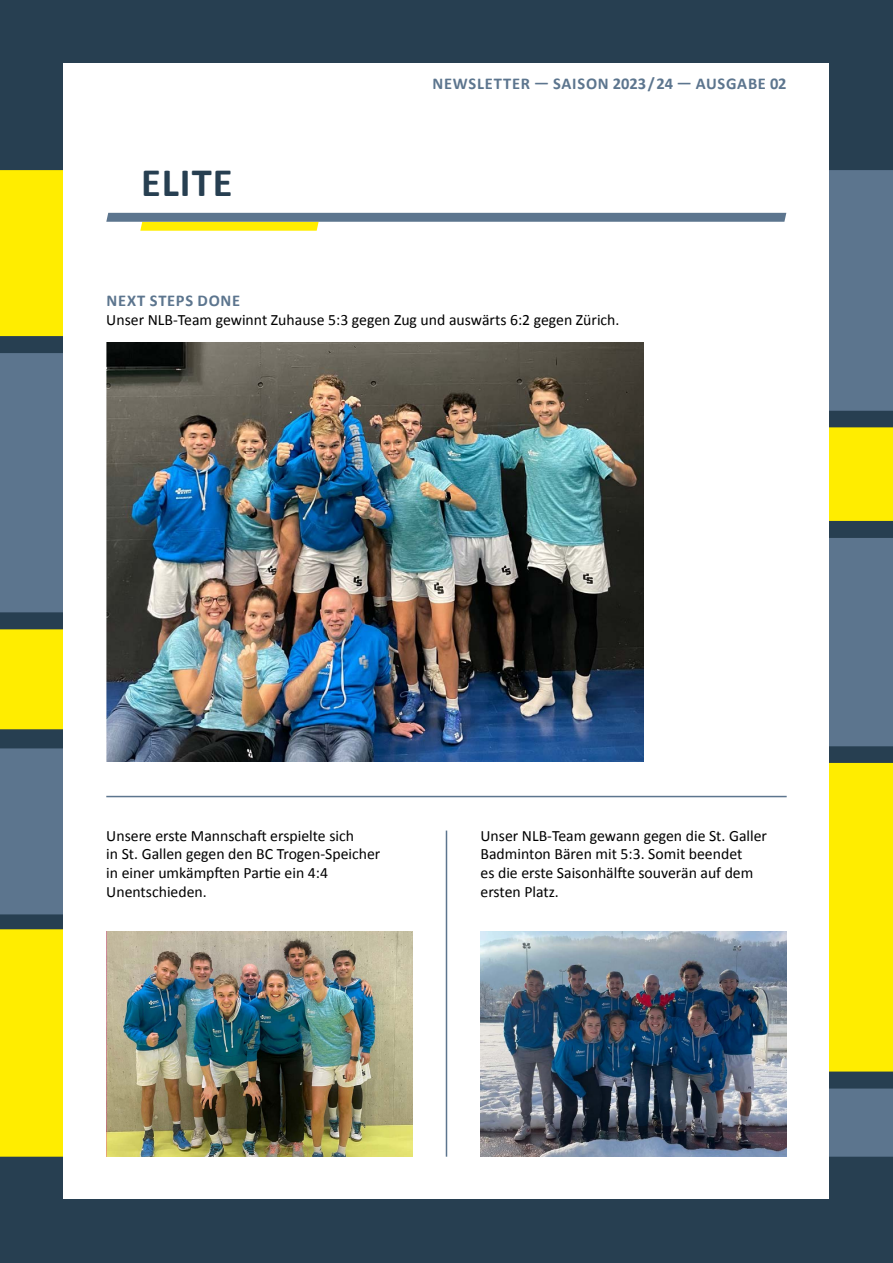
<style>
.page{position:relative;width:893px;height:1263px;background:#273f51}
.page>*{position:absolute;margin:0;border:0;box-sizing:border-box;transform-origin:0 0}
.t1{font:700 40.5px "Calibri";letter-spacing:.025em;color:#273f51}
.t2{font:700 16.5px "Calibri";letter-spacing:.045em;color:#5c758e}
.t3{font:15.75px/18.9px "Calibri";color:#000}
</style>
<div class="page">
<div style="left:0;top:170px;width:64px;height:166px;background:#ffed00"></div>
<div style="left:0;top:353px;width:64px;height:259px;background:#5c758e"></div>
<div style="left:829px;top:763px;width:64px;height:308px;background:#ffed00"></div>
<div style="left:0;top:629px;width:64px;height:100px;background:#ffed00"></div>
<div style="left:829px;top:538px;width:64px;height:208px;background:#5c758e"></div>
<div style="left:829px;top:427px;width:64px;height:94px;background:#ffed00"></div>
<div style="left:829px;top:170px;width:64px;height:241px;background:#5c758e"></div>
<div style="left:0;top:748px;width:64px;height:166px;background:#5c758e"></div>
<div style="left:0;top:929px;width:64px;height:228px;background:#ffed00"></div>
<div style="left:829px;top:1088px;width:64px;height:69px;background:#5c758e"></div>
<div style="left:64px;top:64px;width:765px;height:1135px;background:#fff"></div>
<svg style="left:106px;top:213px;width:680px;height:18px"></svg>
<hr style="left:106px;top:796px;width:681px;height:1px;background:#5c758e">
<hr style="left:446px;top:830px;width:1px;height:327px;background:#5c758e">
<img style="left:106px;top:931px;width:306px;height:226px">
<img style="left:480px;top:931px;width:307px;height:226px">
<img style="left:106px;top:342px;width:538px;height:420px">
<h1 class="t1" style="left:141px;top:154px;width:93px">ELITE</h1>
<p class="t2" style="left:433px;top:72px;width:356px">NEWSLETTER — SAISON 2023/24 — AUSGABE 02</p>
<p class="t2" style="left:107px;top:289px;width:135px">NEXT STEPS DONE</p>
<p class="t3" style="left:106px;top:310px;width:515px">Unser NLB-Team gewinnt Zuhause 5:3 gegen Zug und auswärts 6:2 gegen Zürich.</p>
<p class="t3" style="left:106px;top:825px;width:276px">Unsere erste Mannschaft erspielte sich<br>in St. Gallen gegen den BC Trogen-Speicher in einer umkämpften Partie ein 4:4<br>Unentschieden.</p>
<p class="t3" style="left:480px;top:825px;width:288px">Unser NLB-Team gewann gegen die St. Galler Badminton Bären mit 5:3. Somit beendet<br>es die erste Saisonhälfte souverän auf dem ersten Platz.</p>
</div>
